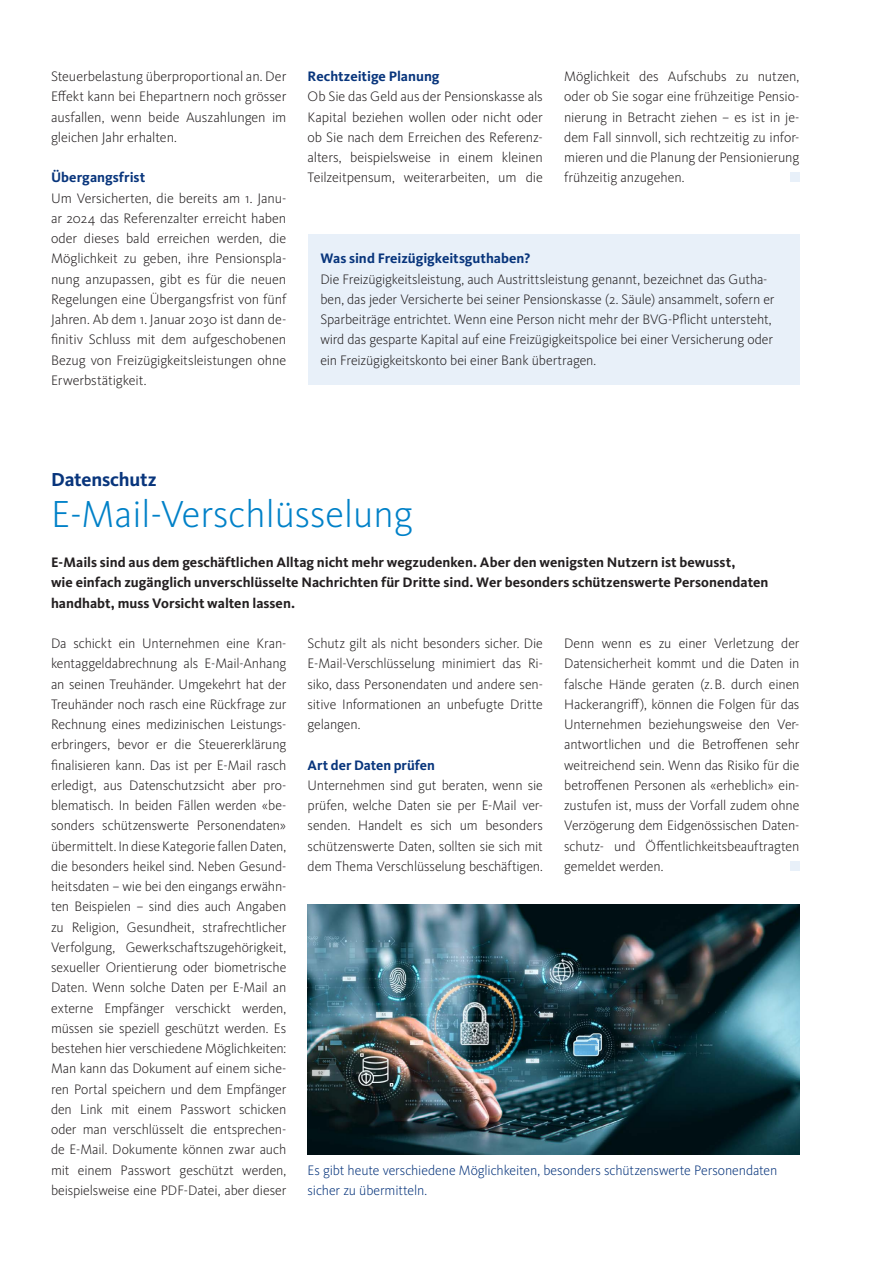
<style>
.page{position:relative;width:893px;height:1263px;background:#fff}
.page>*{position:absolute;margin:0;border:0;box-sizing:border-box;transform-origin:0 0}
.t1{font:300 39px "Kievit OT";color:#0081c8}
.t2{font:700 19.5px "Kievit OT";letter-spacing:-.01em;color:#08357c}
.t3{font:300 14.25px/20.2px "Kievit OT";letter-spacing:-.01em;color:#231f20;text-align:justify}
.t4{font:700 14.25px/20.2px "Kievit OT";color:#231f20}
.t5{font:300 14.25px/20.2px "Kievit OT";letter-spacing:-.01em;color:#08357c}
.t6{font:700 14.25px "Kievit OT";color:#08357c}
</style>
<div class="page">
<div style="left:790px;top:861px;width:9px;height:10px;background:#e8f0f9"></div>
<div style="left:790px;top:172px;width:9px;height:10px;background:#e8f0f9"></div>
<div style="left:308px;top:234px;width:491px;height:151px;background:#e8f0f9"></div>
<img style="left:308px;top:904px;width:491px;height:250px">
<p class="t3" style="left:51px;top:66px;width:237px">Steuerbelastung überproportional an. Der Effekt kann bei Ehepartnern noch grösser ausfallen, wenn beide Auszahlungen im gleichen Jahr erhalten.</p>
<p class="t6" style="left:51px;top:169px;width:96px">Übergangsfrist</p>
<p class="t3" style="left:51px;top:187px;width:237px">Um Versicherten, die bereits am 1. Janu&shy;ar 2024 das Referenzalter erreicht haben oder dieses bald erreichen werden, die Möglichkeit zu geben, ihre Pensionspla&shy;nung anzupassen, gibt es für die neuen Regelungen eine Übergangsfrist von fünf Jahren. Ab dem 1. Januar 2030 ist dann de&shy;finitiv Schluss mit dem aufgeschobenen Bezug von Freizügigkeitsleistungen ohne Erwerbstätigkeit.</p>
<p class="t6" style="left:308px;top:68px;width:134px">Rechtzeitige Planung</p>
<p class="t3" style="left:308px;top:86px;width:237px">Ob Sie das Geld aus der Pensionskasse als Kapital beziehen wollen oder nicht oder ob Sie nach dem Erreichen des Referenz&shy;alters, beispielsweise in einem kleinen Teilzeitpensum, weiterarbeiten, um die</p>
<p class="t3" style="left:564px;top:66px;width:237px">Möglichkeit des Aufschubs zu nutzen, oder ob Sie sogar eine frühzeitige Pensio&shy;nierung in Betracht ziehen – es ist in je&shy;dem Fall sinnvoll, sich rechtzeitig zu infor&shy;mieren und die Planung der Pensionierung frühzeitig anzugehen.</p>
<p class="t6" style="left:320px;top:250px;width:211px">Was sind Freizügigkeitsguthaben?</p>
<p class="t3" style="left:320px;top:268px;width:456px;text-align:left">Die Freizügigkeitsleistung, auch Austrittsleistung genannt, bezeichnet das Gutha&shy;ben, das jeder Versicherte bei seiner Pensionskasse (2. Säule) ansammelt, sofern er Sparbeiträge entrichtet. Wenn eine Person nicht mehr der BVG-Pflicht untersteht, wird das gesparte Kapital auf eine Freizügigkeitspolice bei einer Versicherung oder ein Freizügigkeitskonto bei einer Bank übertragen.</p>
<h2 class="t2" style="left:51px;top:468px;width:107px">Datenschutz</h2>
<h1 class="t1" style="left:51px;top:490px;width:363px">E-Mail-Verschlüsselung</h1>
<p class="t4" style="left:51px;top:552px;width:719px">E-Mails sind aus dem geschäftlichen Alltag nicht mehr wegzudenken. Aber den wenigsten Nutzern ist bewusst,<br>wie einfach zugänglich unverschlüsselte Nachrichten für Dritte sind. Wer besonders schützenswerte Personendaten handhabt, muss Vorsicht walten lassen.</p>
<p class="t3" style="left:564px;top:633px;width:237px">Denn wenn es zu einer Verletzung der Datensicherheit kommt und die Daten in falsche Hände geraten (z.B. durch einen Hackerangriff), können die Folgen für das Unternehmen beziehungsweise den Ver&shy;antwortlichen und die Betroffenen sehr weitreichend sein. Wenn das Risiko für die betroffenen Personen als «erheblich» ein&shy;zustufen ist, muss der Vorfall zudem ohne Verzögerung dem Eidgenössischen Daten&shy;schutz- und Öffentlichkeitsbeauftragten gemeldet werden.</p>
<p class="t3" style="left:51px;top:633px;width:237px">Da schickt ein Unternehmen eine Kran&shy;kentaggeldabrechnung als E-Mail-Anhang an seinen Treuhänder. Umgekehrt hat der Treuhänder noch rasch eine Rückfrage zur Rechnung eines medizinischen Leistungs&shy;erbringers, bevor er die Steuererklärung finalisieren kann. Das ist per E-Mail rasch erledigt, aus Datenschutzsicht aber pro&shy;blematisch. In beiden Fällen werden «be&shy;sonders schützenswerte Personendaten» übermittelt. In diese Kategorie fallen Daten, die besonders heikel sind. Neben Gesund&shy;heitsdaten – wie bei den eingangs erwähn&shy;ten Beispielen – sind dies auch Angaben zu Religion, Gesundheit, strafrechtlicher Verfolgung, Gewerkschaftszugehörigkeit, sexueller Orientierung oder biometrische Daten. Wenn solche Daten per E-Mail an externe Empfänger verschickt werden, müssen sie speziell geschützt werden. Es bestehen hier verschiedene Möglichkeiten:<br>Man kann das Dokument auf einem siche&shy;ren Portal speichern und dem Empfänger den Link mit einem Passwort schicken oder man verschlüsselt die entsprechen&shy;de E-Mail. Dokumente können zwar auch mit einem Passwort geschützt werden, beispielsweise eine PDF-Datei, aber dieser</p>
<p class="t3" style="left:308px;top:633px;width:237px">Schutz gilt als nicht besonders sicher. Die E-Mail-Verschlüsselung minimiert das Ri&shy;siko, dass Personendaten und andere sen&shy;sitive Informationen an unbefugte Dritte gelangen.</p>
<p class="t6" style="left:308px;top:756px;width:129px">Art der Daten prüfen</p>
<p class="t3" style="left:308px;top:775px;width:237px">Unternehmen sind gut beraten, wenn sie prüfen, welche Daten sie per E-Mail ver&shy;senden. Handelt es sich um besonders schützenswerte Daten, sollten sie sich mit dem Thema Verschlüsselung beschäftigen.</p>
<p class="t5" style="left:308px;top:1159px;width:471px">Es gibt heute verschiedene Möglichkeiten, besonders schützenswerte Personendaten sicher zu übermitteln.</p>
</div>
